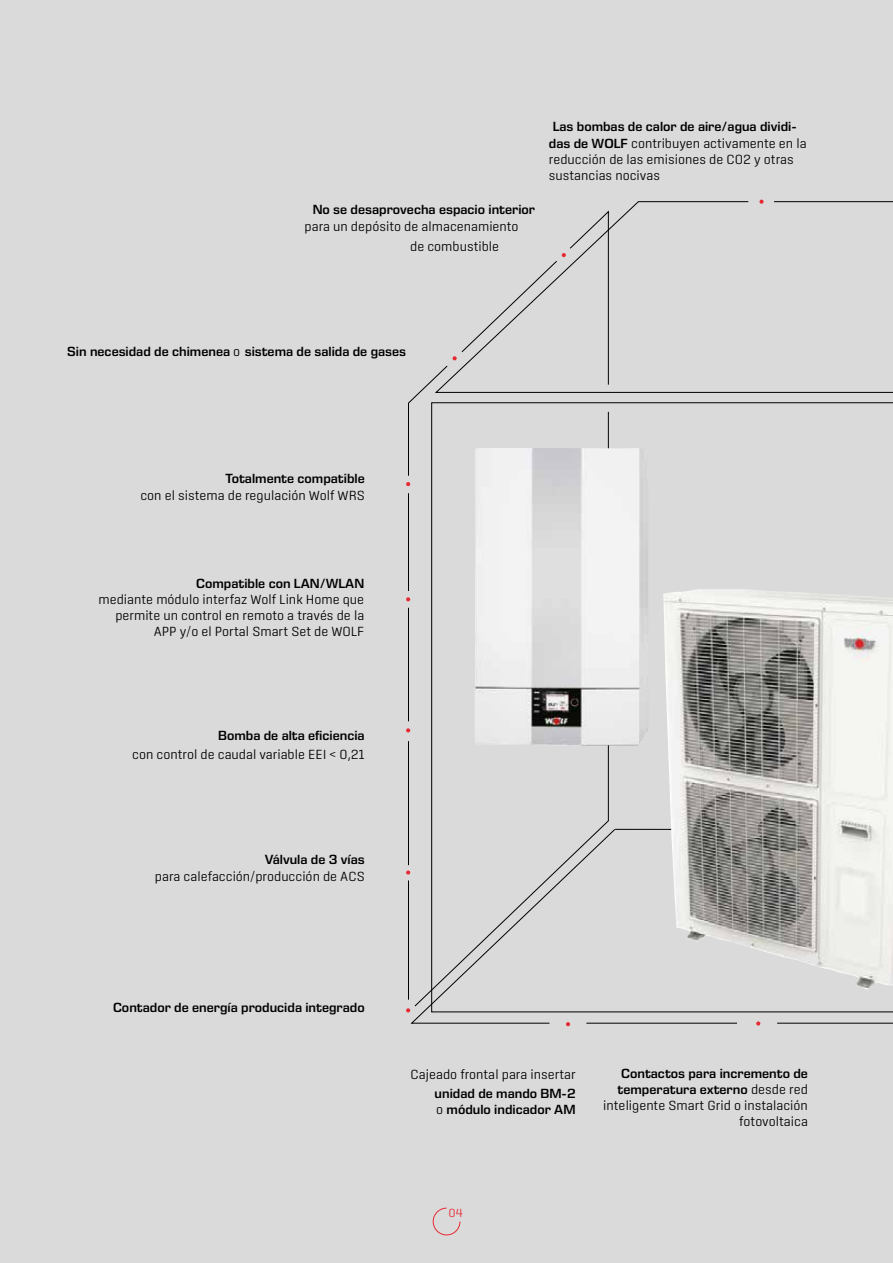
<style>
.page{position:relative;width:893px;height:1263px;background:#dadada}
.page>*{position:absolute;margin:0;border:0;box-sizing:border-box;transform-origin:0 0}
.t1{font:300 13.5px/16.2px "Center";color:#000}
.t2{font:600 13.5px/16.5px "Eurostile Next LT Pro";color:#000}
.t3{font:300 12px "Center";color:#e62a32}
.s1{font-family:"Eurostile Next LT Pro";font-weight:600}
.s2{font-family:"Center";font-weight:300}
</style>
<div class="page">
<svg style="left:432px;top:1207px;width:29px;height:29px"></svg>
<svg style="left:616px;top:1012px;width:277px;height:12px"></svg>
<hr style="left:586px;top:1023px;width:151px;height:1px;background:#000">
<svg style="left:406px;top:728px;width:4px;height:5px"></svg>
<svg style="left:406px;top:597px;width:4px;height:4px"></svg>
<svg style="left:406px;top:482px;width:4px;height:4px"></svg>
<svg style="left:406px;top:828px;width:210px;height:198px"></svg>
<svg style="left:756px;top:1021px;width:4px;height:5px"></svg>
<svg style="left:609px;top:201px;width:284px;height:192px"></svg>
<svg style="left:408px;top:210px;width:201px;height:266px"></svg>
<hr style="left:408px;top:493px;width:1px;height:98px;background:#000">
<hr style="left:408px;top:608px;width:1px;height:113px;background:#000">
<hr style="left:408px;top:741px;width:1px;height:124px;background:#000">
<hr style="left:408px;top:880px;width:1px;height:120px;background:#000">
<svg style="left:414px;top:411px;width:195px;height:596px"></svg>
<hr style="left:777px;top:1023px;width:116px;height:1px;background:#000">
<img style="left:475px;top:448px;width:173px;height:297px">
<img style="left:663px;top:589px;width:230px;height:401px">
<svg style="left:759px;top:199px;width:5px;height:5px"></svg>
<p class="t2" style="left:313px;top:202px;width:224px">No se desaprovecha espacio interior</p>
<p class="t1" style="left:410px;top:215px;width:110px;line-height:20.4px;text-indent:-106px">para un depósito de almacenamiento de combustible</p>
<p class="t2" style="left:553px;top:119px;width:245px">Las bombas de calor de aire/agua dividi-</p>
<p class="t1" style="left:549px;top:135px;width:259px"><span class="s1">das de WOLF</span> contribuyen activamente en la reducción de las emisiones de CO2 y otras sustancias nocivas</p>
<p class="t2" style="left:67px;top:344px;width:340px">Sin necesidad de chimenea <span class="s2">o</span> sistema de salida de gases</p>
<p class="t2" style="left:226px;top:471px;width:141px">Totalmente compatible</p>
<p class="t1" style="left:140px;top:487px;width:226px">con el sistema de regulación Wolf WRS</p>
<p class="t2" style="left:196px;top:575px;width:170px">Compatible con LAN/WLAN</p>
<p class="t1" style="left:99px;top:591px;width:267px;text-align:right">mediante módulo interfaz Wolf Link Home que permite un control en remoto a través de la<br>APP y/o el Portal Smart Set de WOLF</p>
<p class="t2" style="left:218px;top:727px;width:148px">Bomba de alta eficiencia</p>
<p class="t1" style="left:132px;top:746px;width:234px">con control de caudal variable EEI &lt; 0,21</p>
<p class="t2" style="left:265px;top:851px;width:102px">Válvula de 3 vías</p>
<p class="t1" style="left:155px;top:868px;width:211px">para calefacción/producción de ACS</p>
<p class="t2" style="left:113px;top:999px;width:253px">Contador de energía producida integrado</p>
<p class="t1" style="left:411px;top:1066px;width:167px">Cajeado frontal para insertar</p>
<p class="t2" style="left:435px;top:1085px;width:142px">unidad de mando BM-2 <span class="s2">o</span> módulo indicador AM</p>
<p class="t2" style="left:618px;top:1065px;width:192px">Contactos para incremento de temperatura externo <span class="s2">desde red</span></p>
<p class="t1" style="left:603px;top:1097px;width:206px;text-align:right">inteligente Smart Grid o instalación fotovoltaica</p>
<p class="t3" style="left:449px;top:1206px;width:16px">04</p>
</div>
